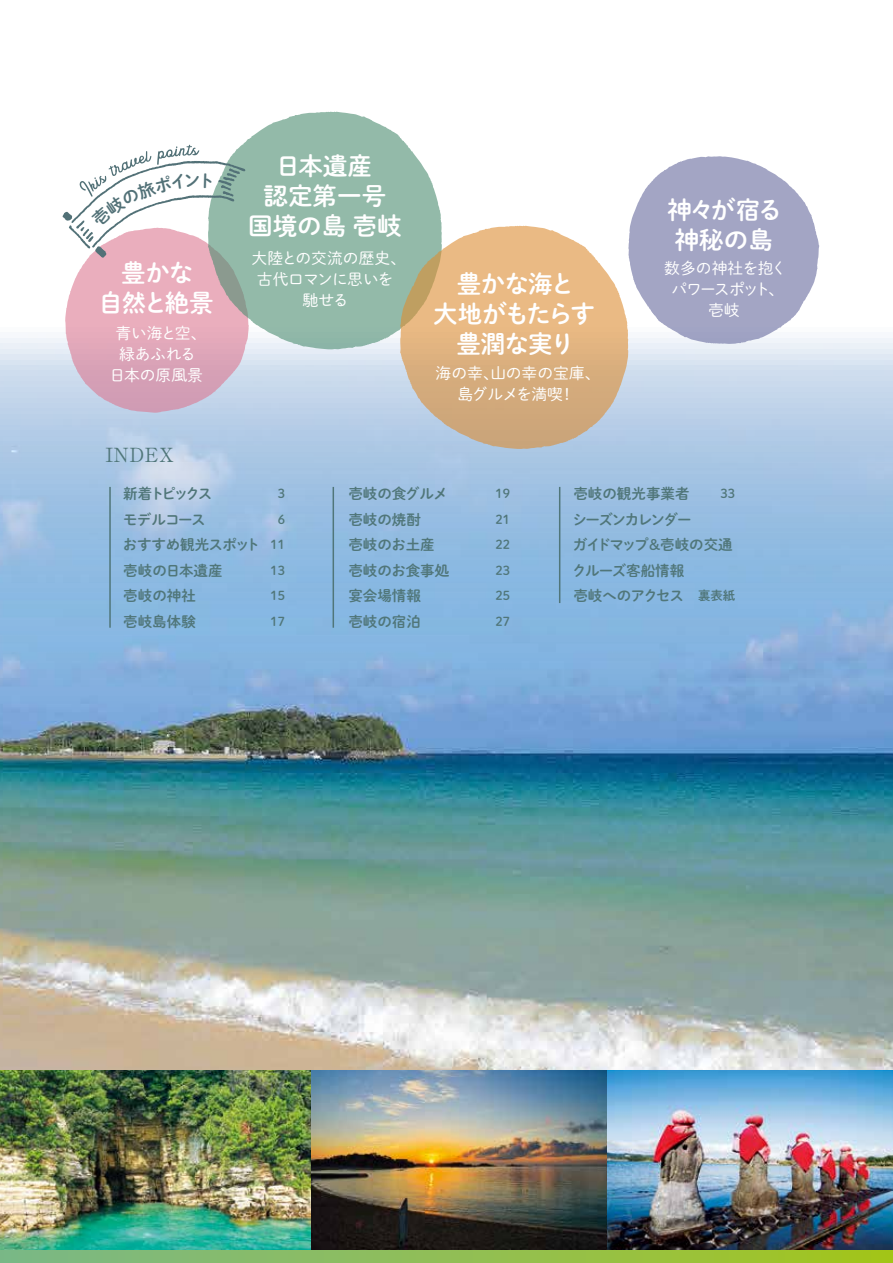
<style>
.page{position:relative;width:893px;height:1263px;background:#fff}
.page>*{position:absolute;margin:0;border:0;box-sizing:border-box;transform-origin:0 0}
.t1{font:24.45px/30px "P Shuei M Go Std B";color:#fff;text-align:center}
.t2{font:24.45px/30px "P Shuei M Go Std B";letter-spacing:-.02em;color:#fff;text-align:center}
.t3{font:24.45px/30px "P Shuei M Go Std B";letter-spacing:-.045em;color:#fff;text-align:center}
.t4{font:700 19.5px "A1 Mincho Std";letter-spacing:.04em;color:#507679}
.t5{font:15.75px/21px "P Shuei M Go Std L";letter-spacing:-.02em;color:#fff;text-align:center}
.t6{font:15.75px/21px "P Shuei M Go Std L";color:#fff;text-align:center}
.t7{font:15.75px/21px "P Shuei M Go Std L";letter-spacing:-.045em;color:#fff;text-align:center}
.t8{font:14.55px/25.5px "P Shuei M Go Std B";color:#507679}
.t9{font:14.55px/25.5px "P Shuei M Go Std B";letter-spacing:-.045em;color:#507679}
.t10{font:12.3px/25.5px "P Shuei M Go Std B";color:#507679;text-align:center}
</style>
<div class="page">
<img style="left:0;top:111px;width:893px;height:960px">
<img style="left:0;top:1071px;width:608px;height:179px">
<img style="left:608px;top:1071px;width:285px;height:179px">
<svg style="left:0;top:1250px;width:893px;height:13px;background:#8fbe53"></svg>
<svg style="left:628px;top:156px;width:191px;height:188px"></svg>
<svg style="left:208px;top:112px;width:234px;height:237px;background:#a1c3b5"></svg>
<svg style="left:400px;top:226px;width:228px;height:223px;background:#d8b993"></svg>
<hr style="left:109px;top:487px;width:2px;height:141px;background:#507679">
<hr style="left:333px;top:487px;width:1px;height:141px;background:#507679">
<hr style="left:559px;top:487px;width:1px;height:116px;background:#507679">
<svg style="left:63px;top:145px;width:186px;height:268px"></svg>
<h1 class="t3" style="left:99px;top:257px;width:117px">豊かな<br>自然と絶景</h1>
<p class="t5" style="left:110px;top:322px;width:98px">青い海と空、緑あふれる<br>日本の原風景</p>
<h2 class="t4" style="left:106px;top:438px;width:70px">INDEX</h2>
<h1 class="t1" style="left:248px;top:150px;width:155px">日本遺産<br>認定第一号<br>国境の島 壱岐</h1>
<p class="t5" style="left:252px;top:247px;width:156px">大陸との交流の歴史、古代ロマンに思いを馳せる</p>
<h1 class="t2" style="left:433px;top:268px;width:163px">豊かな海と<br>大地がもたらす豊潤な実り</h1>
<p class="t6" style="left:436px;top:362px;width:167px">海の幸、山の幸の宝庫、島グルメを満喫！</p>
<h1 class="t1" style="left:667px;top:193px;width:117px">神々が宿る神秘の島</h1>
<p class="t7" style="left:664px;top:257px;width:124px">数多の神社を抱くパワースポット、壱岐</p>
<p class="t8" style="left:123px;top:480px;width:139px">新着トピックス<br>モデルコース<br>おすすめ観光スポット壱岐の日本遺産<br>壱岐の神社<br>壱岐島体験</p>
<p class="t10" style="left:270px;top:481px;width:16px">3<br>6<br>11<br>13<br>15<br>17</p>
<p class="t8" style="left:348px;top:480px;width:102px">壱岐の食グルメ壱岐の焼酎<br>壱岐のお土産壱岐のお食事処宴会場情報<br>壱岐の宿泊</p>
<p class="t10" style="left:495px;top:481px;width:16px;text-align:justify">19<br>21<br>22<br>23<br>25<br>27</p>
<p class="t9" style="left:572px;top:480px;width:162px">壱岐の観光事業者<br>シーズンカレンダー<br>ガイドマップ＆壱岐の交通クルーズ客船情報<br>壱岐へのアクセス</p>
<p class="t10" style="left:720px;top:481px;width:16px">33</p>
<p class="t10" style="left:698px;top:583px;width:39px">裏表紙</p>
</div>
